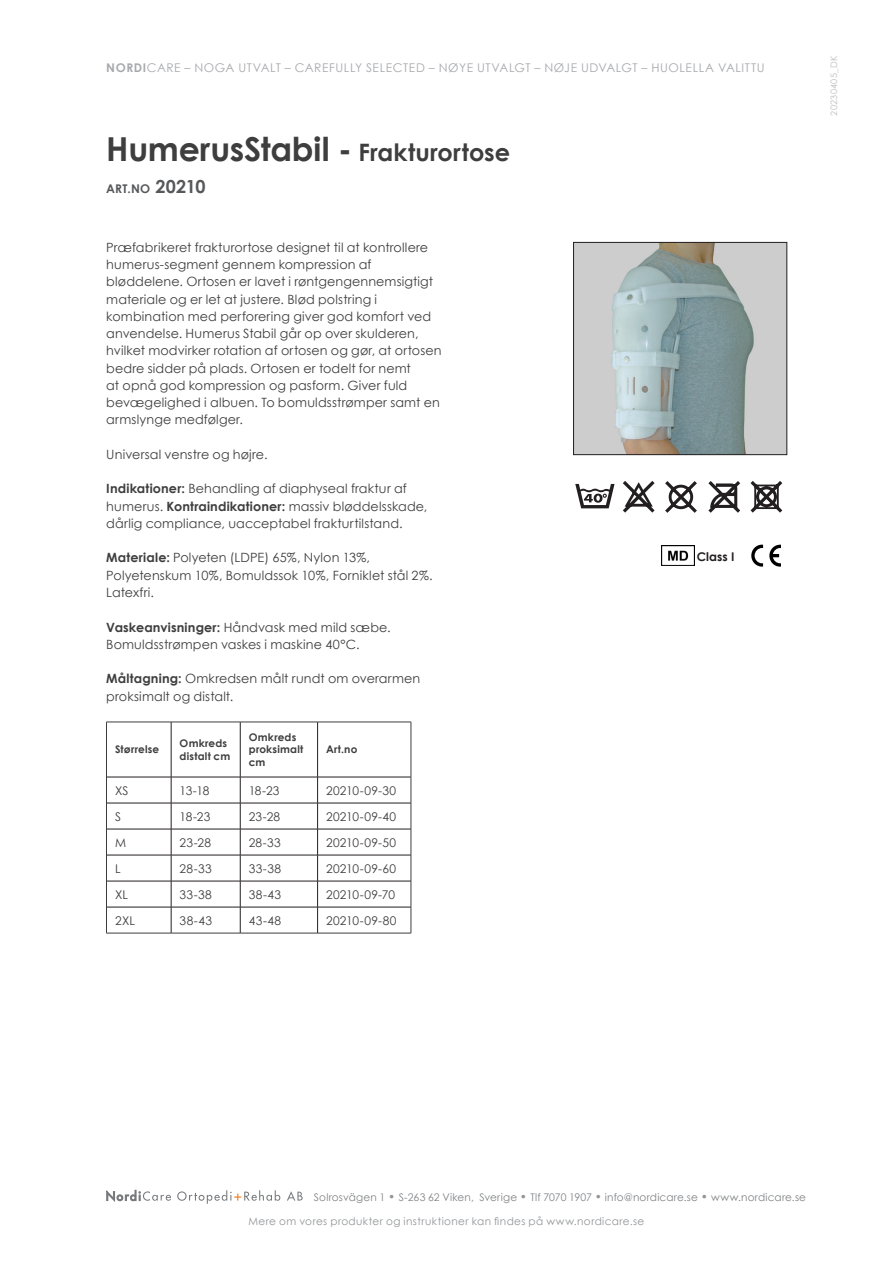
<style>
.page{position:relative;width:893px;height:1263px;background:#fff}
.page>*{position:absolute;margin:0;border:0;box-sizing:border-box;transform-origin:0 0}
.Underrubrik{font:700 33px "Century Gothic";letter-spacing:-.01em;color:#3e3e3f}
.Brödtext{font:12.75px/17.2px "Century Gothic";letter-spacing:.01em;color:#3e3e3f}
.t1{font:12px "Century Gothic";letter-spacing:.02em;color:#3e3e3f}
.t2{font:12px "Century Gothic";letter-spacing:.045em;color:#a8a9ad}
.t3{font:700 12px "Century Gothic";color:#57585a}
.t4{font:700 12px "Century Gothic";color:#231f20}
.t5{font:10.5px "Century Gothic";letter-spacing:.015em;color:#808285}
.t6{font:10.5px "Century Gothic";letter-spacing:.035em;color:#939598}
.t7{font:700 10.5px/12.6px "Century Gothic";letter-spacing:.02em;color:#3e3e3f}
.t8{font:9px "Century Gothic";letter-spacing:.035em;color:#bcbdc0}
.s1{font-weight:700}
.s2{font-size:24px}
.s3{font-size:18px}
.s4{font-weight:700;font-size:12px;color:#939598}
</style>
<div class="page">
<img style="left:575px;top:244px;width:210px;height:209px">
<div style="left:573px;top:242px;width:214px;height:213px;border:1px solid #231f20"></div>
<svg style="left:575px;top:484px;width:40px;height:24px"></svg>
<svg style="left:623px;top:481px;width:32px;height:32px"></svg>
<svg style="left:665px;top:481px;width:32px;height:32px"></svg>
<svg style="left:708px;top:481px;width:32px;height:32px"></svg>
<svg style="left:750px;top:481px;width:32px;height:32px"></svg>
<svg style="left:769px;top:545px;width:11px;height:21px"></svg>
<svg style="left:751px;top:545px;width:12px;height:21px"></svg>
<img style="left:662px;top:545px;width:33px;height:21px">
<svg style="left:106px;top:1190px;width:65px;height:12px"></svg>
<svg style="left:177px;top:1190px;width:103px;height:14px"></svg>
<svg style="left:287px;top:1191px;width:16px;height:9px"></svg>
<hr style="left:106px;top:933px;width:65px;height:1px;background:#3e3e3f">
<hr style="left:240px;top:933px;width:78px;height:1px;background:#3e3e3f">
<hr style="left:318px;top:933px;width:93px;height:1px;background:#3e3e3f">
<hr style="left:171px;top:933px;width:69px;height:1px;background:#3e3e3f">
<svg style="left:106px;top:722px;width:306px;height:211px"></svg>
<hr style="left:318px;top:855px;width:93px;height:1px;background:#231f20">
<hr style="left:318px;top:881px;width:93px;height:1px;background:#231f20">
<hr style="left:318px;top:907px;width:93px;height:1px;background:#231f20">
<p class="t2" style="left:106px;top:60px;width:660px"><span class="s1">NORDI</span>CARE – NOGA UTVALT – CAREFULLY SELECTED – NØYE UTVALGT – NØJE UDVALGT – HUOLELLA VALITTU</p>
<p class="Underrubrik" style="left:106px;top:128px;width:405px">HumerusStabil - <span class="s2">Frakturortose</span></p>
<p class="t3" style="left:106px;top:181px;width:101px">ART.NO <span class="s3">20210</span></p>
<p class="Brödtext" style="left:106px;top:239px;width:337px">Præfabrikeret frakturortose designet til at kontrollere humerus-segment gennem kompression af bløddelene. Ortosen er lavet i røntgengennemsigtigt materiale og er let at justere. Blød polstring i kombination med perforering giver god komfort ved anvendelse. Humerus Stabil går op over skulderen, hvilket modvirker rotation af ortosen og gør, at ortosen bedre sidder på plads. Ortosen er todelt for nemt<br>at opnå god kompression og pasform. Giver fuld bevægelighed i albuen. To bomuldsstrømper samt en armslynge medfølger.</p>
<p class="Brödtext" style="left:106px;top:446px;width:163px">Universal venstre og højre.</p>
<p class="Brödtext" style="left:106px;top:480px;width:323px"><span class="s1">Indikationer:</span> Behandling af diaphyseal fraktur af humerus. <span class="s1">Kontraindikationer:</span> massiv bløddelsskade, dårlig compliance, uacceptabel frakturtilstand.</p>
<p class="Brödtext" style="left:106px;top:549px;width:328px"><span class="s1">Materiale:</span> Polyeten (LDPE) 65%, Nylon 13%,<br>Polyetenskum 10%, Bomuldssok 10%, Forniklet stål 2%.<br>Latexfri.</p>
<p class="Brödtext" style="left:106px;top:618px;width:286px"><span class="s1">Vaskeanvisninger:</span> Håndvask med mild sæbe.<br>Bomuldsstrømpen vaskes i maskine 40°C.</p>
<p class="Brödtext" style="left:106px;top:670px;width:315px"><span class="s1">Måltagning:</span> Omkredsen målt rundt om overarmen proksimalt og distalt.</p>
<p class="t7" style="left:115px;top:743px;width:46px">Størrelse</p>
<p class="t7" style="left:180px;top:737px;width:49px">Omkreds</p>
<p class="t7" style="left:180px;top:749px;width:52px">distalt cm</p>
<p class="t7" style="left:249px;top:730px;width:49px">Omkreds</p>
<p class="t7" style="left:249px;top:743px;width:56px">proksimalt cm</p>
<p class="t7" style="left:326px;top:743px;width:33px">Art.no</p>
<p class="t1" style="left:115px;top:783px;width:15px">XS</p>
<p class="t1" style="left:180px;top:783px;width:31px">13-18</p>
<p class="t1" style="left:249px;top:783px;width:32px">18-23</p>
<p class="t1" style="left:326px;top:783px;width:72px">20210-09-30</p>
<p class="t1" style="left:115px;top:809px;width:7px">S</p>
<p class="t1" style="left:180px;top:809px;width:32px">18-23</p>
<p class="t1" style="left:249px;top:809px;width:33px">23-28</p>
<p class="t1" style="left:326px;top:809px;width:72px">20210-09-40</p>
<p class="t1" style="left:115px;top:835px;width:13px">M</p>
<p class="t1" style="left:180px;top:835px;width:33px">23-28</p>
<p class="t1" style="left:249px;top:835px;width:34px">28-33</p>
<p class="t1" style="left:326px;top:835px;width:72px">20210-09-50</p>
<p class="t1" style="left:115px;top:861px;width:7px">L</p>
<p class="t1" style="left:180px;top:861px;width:34px">28-33</p>
<p class="t1" style="left:249px;top:861px;width:34px">33-38</p>
<p class="t1" style="left:326px;top:861px;width:72px">20210-09-60</p>
<p class="t1" style="left:115px;top:887px;width:14px">XL</p>
<p class="t1" style="left:180px;top:887px;width:34px">33-38</p>
<p class="t1" style="left:249px;top:887px;width:34px">38-43</p>
<p class="t1" style="left:326px;top:887px;width:70px">20210-09-70</p>
<p class="t1" style="left:115px;top:913px;width:21px">2XL</p>
<p class="t1" style="left:180px;top:913px;width:34px">38-43</p>
<p class="t1" style="left:249px;top:913px;width:34px">43-48</p>
<p class="t1" style="left:326px;top:913px;width:72px">20210-09-80</p>
<p class="t4" style="left:697px;top:549px;width:39px">Class I</p>
<p class="t8" style="left:828px;top:116px;width:61px;rotate:-90deg">20230405_DK</p>
<p class="t5" style="left:314px;top:1190px;width:494px">Solrosvägen 1 <span class="s4">•</span> S-263 62 Viken, Sverige <span class="s4">•</span> Tlf 7070 1907 <span class="s4">•</span> info@nordicare.se <span class="s4">•</span> www.nordicare.se</p>
<p class="t6" style="left:249px;top:1214px;width:397px">Mere om vores produkter og instruktioner kan findes på www.nordicare.se</p>
</div>
